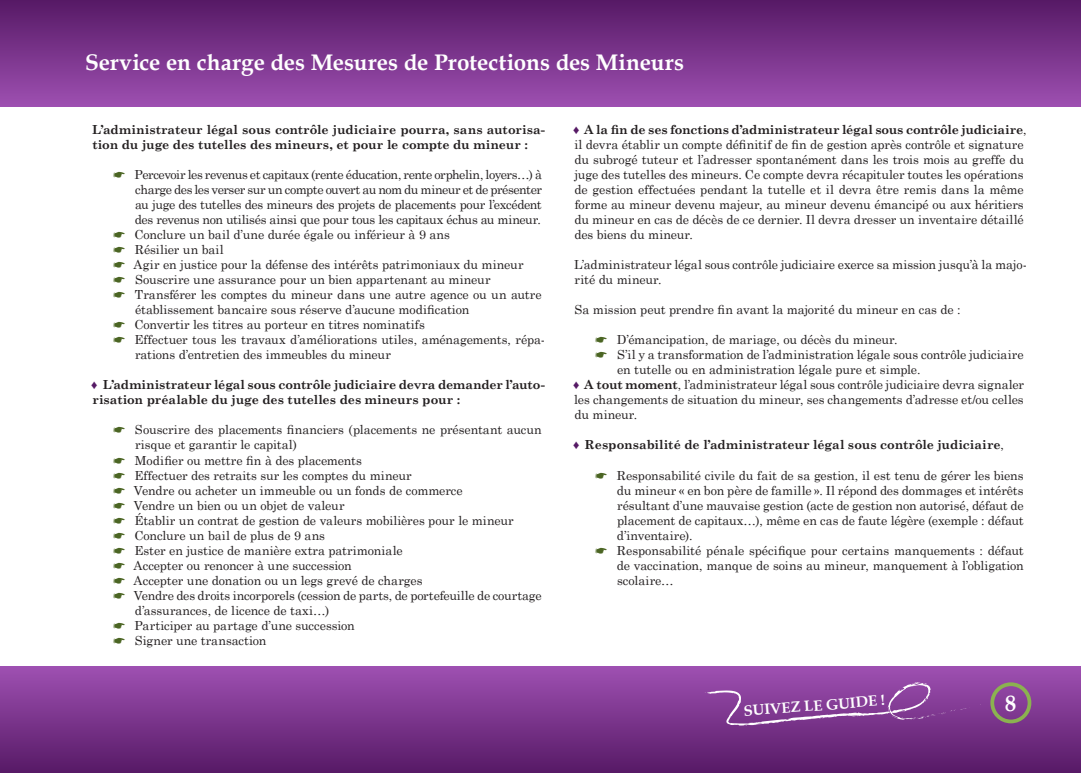
<style>
.page{position:relative;width:1081px;height:773px;background:#fff}
.page>*{position:absolute;margin:0;border:0;box-sizing:border-box;transform-origin:0 0}
.t1{font:700 22.5px "Book Antiqua";letter-spacing:.005em;color:#fff}
.t2{font:700 14.88px "Book Antiqua";color:#fff}
.t3{font:12.5px/15px "Century Schoolbook";letter-spacing:-.01em;color:#231f20}
.t4{font:700 12.5px/15px "Century Schoolbook";letter-spacing:-.005em;color:#231f20}
.s1{font-family:"Book Antiqua";font-weight:400;color:#561a65}
.s2{font-family:"Book Antiqua";color:#561a65}
.s3{font-weight:700}
.s4{font-weight:400}
</style>
<div class="page">
<div style="left:0;top:666px;width:1081px;height:106px;background:linear-gradient(to bottom,#9f51b2,#581b67)"></div>
<div style="left:0;top:0;width:1081px;height:106px;background:linear-gradient(to bottom,#561965,#9d4fb0)"></div>
<div style="left:990px;top:682px;width:41px;height:41px;border:4px solid #8bb250;border-radius:50%"></div>
<svg style="left:704px;top:682px;width:266px;height:43px;background:#8d499e"></svg>
<h1 class="t1" style="left:85px;top:47px;width:600px">Service en charge des Mesures de Protections des Mineurs</h1>
<p class="t4" style="left:92px;top:122px;width:454px">L’administrateur légal sous contrôle judiciaire pourra, sans autorisa&shy;tion du juge des tutelles des mineurs, et pour le compte du mineur :</p>
<p class="t3" style="left:134px;top:166px;width:413px">Percevoir les revenus et capitaux (rente éducation, rente orphelin, loyers…) à charge des les verser sur un compte ouvert au nom du mineur et de présenter au juge des tutelles des mineurs des projets de placements pour l’excédent des revenus non utilisés ainsi que pour tous les capitaux échus au mineur.<br>Conclure un bail d’une durée égale ou inférieur à 9 ans<br>Résilier un bail<br>Agir en justice pour la défense des intérêts patrimoniaux du mineur Souscrire une assurance pour un bien appartenant au mineur Transférer les comptes du mineur dans une autre agence ou un autre établissement bancaire sous réserve d’aucune modification<br>Convertir les titres au porteur en titres nominatifs<br>Effectuer tous les travaux d’améliorations utiles, aménagements, répa&shy;rations d’entretien des immeubles du mineur</p>
<p class="t4" style="left:91px;top:377px;width:455px"><span class="s1">♦</span> L’administrateur légal sous contrôle judiciaire devra demander l’auto&shy;risation préalable du juge des tutelles des mineurs pour :</p>
<p class="t3" style="left:134px;top:421px;width:410px">Souscrire des placements financiers (placements ne présentant aucun risque et garantir le capital)<br>Modifier ou mettre fin à des placements<br>Effectuer des retraits sur les comptes du mineur<br>Vendre ou acheter un immeuble ou un fonds de commerce<br>Vendre un bien ou un objet de valeur<br>Établir un contrat de gestion de valeurs mobilières pour le mineur Conclure un bail de plus de 9 ans<br>Ester en justice de manière extra patrimoniale<br>Accepter ou renoncer à une succession<br>Accepter une donation ou un legs grevé de charges<br>Vendre des droits incorporels (cession de parts, de portefeuille de courtage d’assurances, de licence de taxi…)<br>Participer au partage d’une succession<br>Signer une transaction</p>
<p class="t3" style="left:573px;top:121px;width:455px"><span class="s2">♦</span> <span class="s3">A la fin de ses fonctions d’administrateur légal sous contrôle judiciaire</span>, il devra établir un compte définitif de fin de gestion après contrôle et signature du subrogé tuteur et l’adresser spontanément dans les trois mois au greffe du juge des tutelles des mineurs. Ce compte devra récapituler toutes les opérations de gestion effectuées pendant la tutelle et il devra être remis dans la même forme au mineur devenu majeur, au mineur devenu émancipé ou aux héritiers du mineur en cas de décès de ce dernier. Il devra dresser un inventaire détaillé des biens du mineur.</p>
<p class="t3" style="left:574px;top:256px;width:454px">L’administrateur légal sous contrôle judiciaire exerce sa mission jusqu’à la majo&shy;rité du mineur.</p>
<p class="t3" style="left:574px;top:301px;width:388px">Sa mission peut prendre fin avant la majorité du mineur en cas de :</p>
<p class="t3" style="left:617px;top:331px;width:282px">D’émancipation, de mariage, ou décès du mineur.</p>
<p class="t3" style="left:617px;top:346px;width:408px">S’il y a transformation de l’administration légale sous contrôle judiciaire</p>
<p class="t3" style="left:617px;top:361px;width:305px">en tutelle ou en administration légale pure et simple.</p>
<p class="t3" style="left:573px;top:376px;width:452px"><span class="s2">♦</span> <span class="s3">A tout moment</span>, l’administrateur légal sous contrôle judiciaire devra signaler</p>
<p class="t3" style="left:574px;top:391px;width:451px">les changements de situation du mineur, ses changements d’adresse et/ou celles</p>
<p class="t3" style="left:574px;top:406px;width:64px">du mineur.</p>
<p class="t4" style="left:573px;top:437px;width:432px"><span class="s1">♦</span> Responsabilité de l’administrateur légal sous contrôle judiciaire<span class="s4">,</span></p>
<p class="t3" style="left:617px;top:466px;width:409px">Responsabilité civile du fait de sa gestion, il est tenu de gérer les biens du mineur « en bon père de famille ». Il répond des dommages et intérêts résultant d’une mauvaise gestion (acte de gestion non autorisé, défaut de placement de capitaux…), même en cas de faute légère (exemple : défaut d’inventaire).<br>Responsabilité pénale spécifique pour certains manquements : défaut de vaccination, manque de soins au mineur, manquement à l’obligation scolaire…</p>
<p class="t2" style="left:743px;top:700px;width:143px;rotate:-4deg">SUIVEZ LE GUIDE !</p>
<h1 class="t1" style="left:1005px;top:688px;width:13px">8</h1>
</div>
